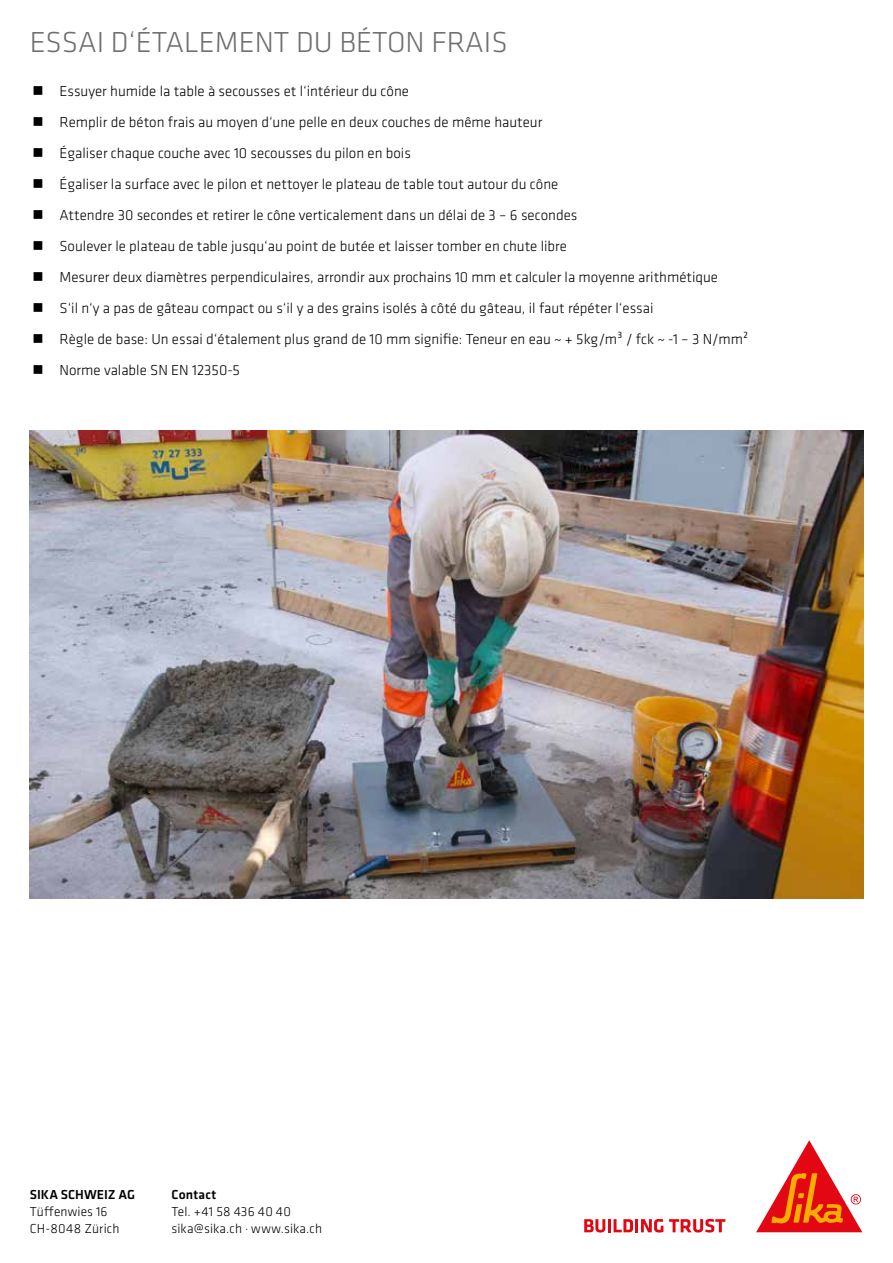
<style>
.page{position:relative;width:893px;height:1263px;background:#fff}
.page>*{position:absolute;margin:0;border:0;box-sizing:border-box;transform-origin:0 0}
.t1{font:300 30px "Klavika";color:#706f6f}
.t2{font:300 15px/31px "Klavika";color:#000}
.t3{font:300 13.5px/17px "Klavika";letter-spacing:.01em;color:#000}
.t4{font:500 13.5px "Klavika";color:#000}
</style>
<div class="page">
<svg style="left:584px;top:1219px;width:79px;height:13px"></svg>
<svg style="left:669px;top:1219px;width:56px;height:13px"></svg>
<svg style="left:756px;top:1140px;width:106px;height:92px"></svg>
<img style="left:30px;top:431px;width:833px;height:467px">
<h1 class="t1" style="left:30px;top:24px;width:479px">ESSAI D‘ÉTALEMENT DU BÉTON FRAIS</h1>
<p class="t2" style="left:60px;top:76px;width:691px">Essuyer humide la table à secousses et l‘intérieur du cône<br>Remplir de béton frais au moyen d‘une pelle en deux couches de même hauteur<br>Égaliser chaque couche avec 10 secousses du pilon en bois<br>Égaliser la surface avec le pilon et nettoyer le plateau de table tout autour du cône<br>Attendre 30 secondes et retirer le cône verticalement dans un délai de 3 – 6 secondes<br>Soulever le plateau de table jusqu‘au point de butée et laisser tomber en chute libre<br>Mesurer deux diamètres perpendiculaires, arrondir aux prochains 10 mm et calculer la moyenne arithmétique<br>S‘il n‘y a pas de gâteau compact ou s‘il y a des grains isolés à côté du gâteau, il faut répéter l‘essai<br>Règle de base: Un essai d‘étalement plus grand de 10 mm signifie: Teneur en eau ~ + 5kg/m³ / fck ~ -1 – 3 N/mm²<br>Norme valable SN EN 12350-5</p>
<p class="t4" style="left:30px;top:1186px;width:107px">SIKA SCHWEIZ AG</p>
<p class="t3" style="left:30px;top:1203px;width:91px">Tüffenwies 16<br>CH-8048 Zürich</p>
<p class="t4" style="left:172px;top:1186px;width:46px">Contact</p>
<p class="t3" style="left:172px;top:1203px;width:152px">Tel. +41 58 436 40 40 sika@sika.ch . www.sika.ch</p>
</div>
